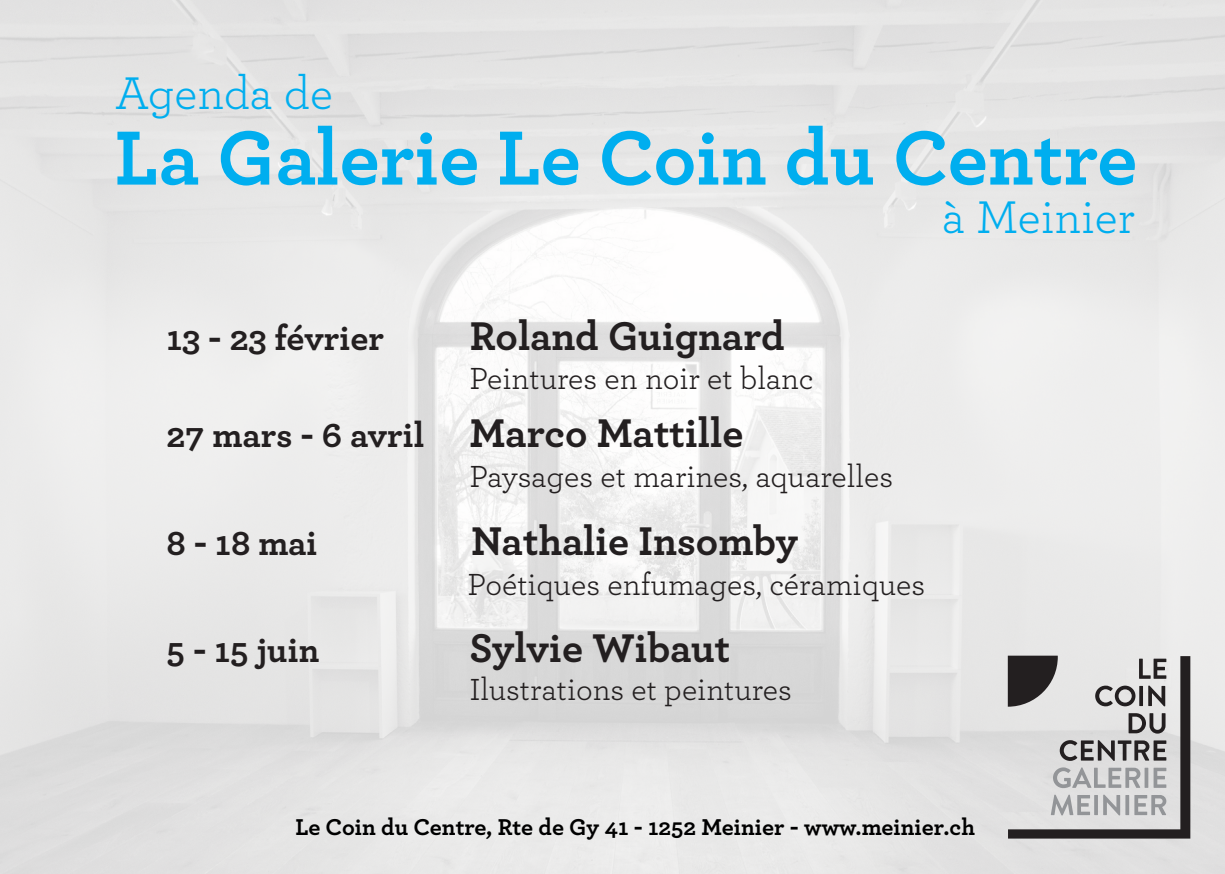
<style>
.page{position:relative;width:1225px;height:874px;background:#fff}
.page>*{position:absolute;margin:0;border:0;box-sizing:border-box;transform-origin:0 0}
.t1{font:700 80.4px "Archer";color:#00aeef}
.t2{font:48px "Archer";color:#00aeef}
.t3{font:700 42px "Archer";letter-spacing:-.005em;color:#231f20}
.t4{font:700 36px "Archer";color:#231f20}
.t5{font:32px "Archer";color:#231f20}
.t6{font:700 24px "Archer";color:#000}
.s1{font-size:42px}
</style>
<div class="page">
<img style="left:0;top:0;width:1225px;height:873px">
<svg style="left:1007px;top:655px;width:183px;height:183px;background:#b2b1b2"></svg>
<p class="t2" style="left:115px;top:59px;width:219px">Agenda de</p>
<p class="t1" style="left:114px;top:94px;width:1024px">La Galerie Le Coin du Centre</p>
<p class="t2" style="left:941px;top:183px;width:195px">à Meinier</p>
<p class="t4" style="left:166px;top:309px;width:219px">13 - 23 février</p>
<p class="t3" style="left:470px;top:303px;width:316px">Roland Guignard</p>
<p class="t5" style="left:469px;top:356px;width:346px">Peintures en noir et blanc</p>
<p class="t4" style="left:166px;top:406px;width:578px">27 mars - 6 avril <span class="s1">Marco Mattille</span></p>
<p class="t5" style="left:469px;top:454px;width:425px">Paysages et marines, aquarelles</p>
<p class="t4" style="left:166px;top:514px;width:153px">8 - 18 mai</p>
<p class="t3" style="left:471px;top:507px;width:328px">Nathalie Insomby</p>
<p class="t5" style="left:467px;top:562px;width:459px">Poétiques enfumages, céramiques</p>
<p class="t4" style="left:166px;top:621px;width:154px">5 - 15 juin</p>
<p class="t3" style="left:469px;top:614px;width:263px">Sylvie Wibaut</p>
<p class="t5" style="left:469px;top:667px;width:324px">Ilustrations et peintures</p>
<p class="t6" style="left:295px;top:807px;width:681px">Le Coin du Centre, Rte de Gy 41 - 1252 Meinier - www.meinier.ch</p>
</div>
